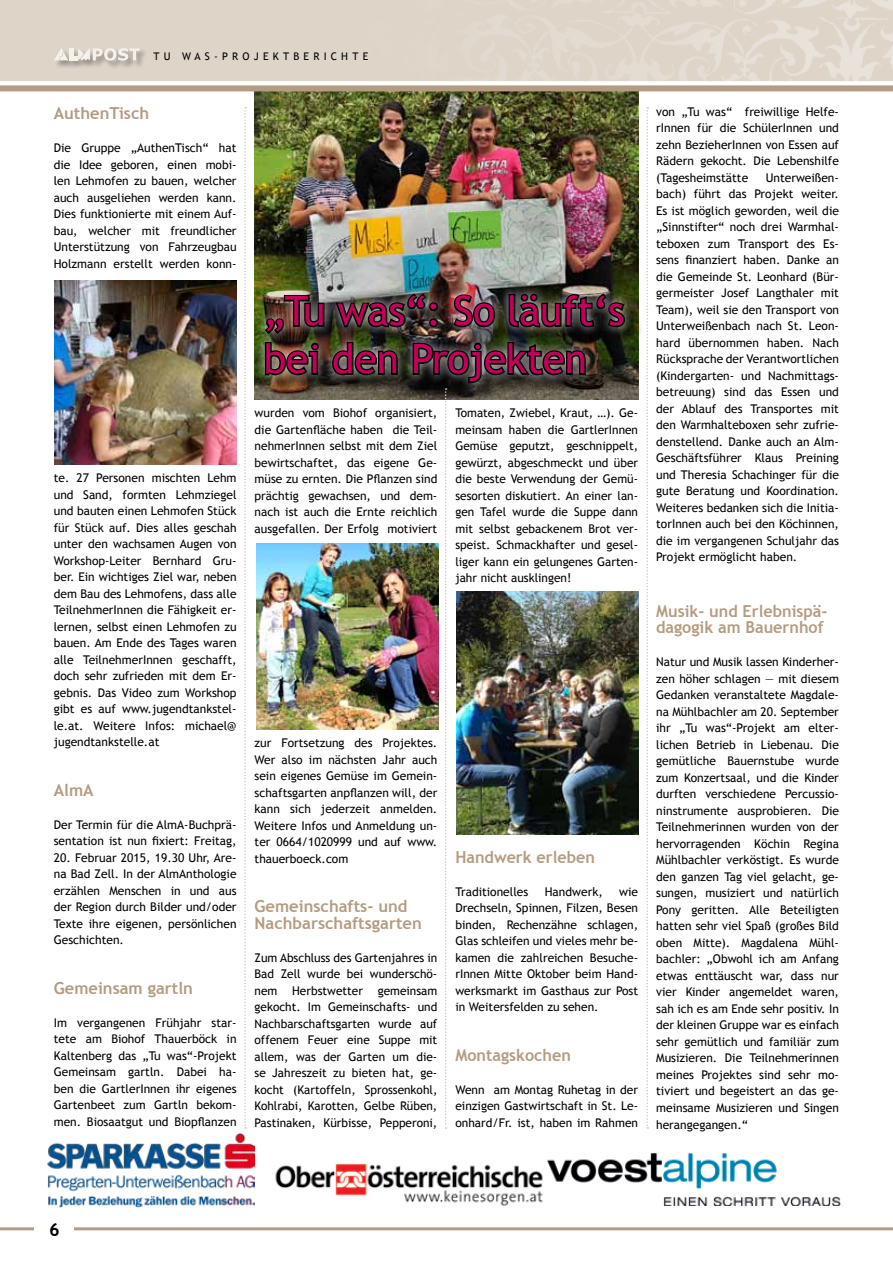
<style>
.page{position:relative;width:893px;height:1263px;background:#fff}
.page>*{position:absolute;margin:0;border:0;box-sizing:border-box;transform-origin:0 0}
.t1{font:40.5px/48px "Trebuchet MS";color:#c4005b}
.t2{font:700 18px "Trebuchet MS";color:#000}
.t3{font:700 16.5px/16.5px "Trebuchet MS";color:#b39c82}
.t4{font:12px/16.5px "Trebuchet MS";color:#000;text-align:justify}
.t5{font:10.5px "Trebuchet MS";color:#000}
</style>
<div class="page">
<img style="left:255px;top:92px;width:383px;height:308px">
<hr style="left:0;top:1227px;width:893px;height:3px;background:#b39c82">
<div style="left:0;top:0;width:893px;height:85px;background:#ded4c8"></div>
<div style="left:54px;top:48px;width:95px;height:22px;background:#000;opacity:.49"></div>
<svg style="left:54px;top:48px;width:86px;height:13px"></svg>
<div style="left:0;top:81px;width:893px;height:6px;background:#fff"></div>
<div style="left:0;top:85px;width:893px;height:6px;background:#b39c82"></div>
<svg style="left:647px;top:107px;width:1px;height:1022px"></svg>
<svg style="left:244px;top:107px;width:2px;height:1022px"></svg>
<div style="left:35px;top:1222px;width:39px;height:41px;background:#fff"></div>
<div style="left:267px;top:297px;width:376px;height:104px;background:#000;opacity:.75"></div>
<div style="left:255px;top:285px;width:379px;height:107px;background:#fff;opacity:.75"></div>
<svg style="left:263px;top:291px;width:364px;height:838px"></svg>
<img style="left:54px;top:281px;width:183px;height:184px">
<img style="left:256px;top:543px;width:183px;height:187px">
<img style="left:456px;top:591px;width:183px;height:243px">
<img style="left:47px;top:1133px;width:207px;height:75px">
<img style="left:275px;top:1163px;width:268px;height:43px">
<img style="left:548px;top:1153px;width:293px;height:52px">
<p class="t5" style="left:154px;top:51px;width:39px">Tu was</p>
<p class="t5" style="left:214px;top:51px;width:40px">-PRojektberichte</p>
<h3 class="t3" style="left:54px;top:105px;width:97px">AuthenTisch</h3>
<p class="t4" style="left:54px;top:140px;width:184px">Die Gruppe „AuthenTisch“ hat die Idee geboren, einen mobi&shy;len Lehmofen zu bauen, welcher auch ausgeliehen werden kann.<br>Dies funktionierte mit einem Auf&shy;bau, welcher mit freundlicher Unterstützung von Fahrzeugbau Holzmann erstellt werden konn-</p>
<p class="t4" style="left:54px;top:470px;width:184px">te. 27 Personen mischten Lehm und Sand, formten Lehmziegel und bauten einen Lehmofen Stück für Stück auf. Dies alles geschah unter den wachsamen Augen von Workshop-Leiter Bernhard Gru&shy;ber. Ein wichtiges Ziel war, neben dem Bau des Lehmofens, dass alle TeilnehmerInnen die Fähigkeit er&shy;lernen, selbst einen Lehmofen zu bauen. Am Ende des Tages waren alle TeilnehmerInnen geschafft, doch sehr zufrieden mit dem Er&shy;gebnis. Das Video zum Workshop gibt es auf www.jugendtankstel&shy;le.at. Weitere Infos: michael@ jugendtankstelle.at</p>
<h3 class="t3" style="left:54px;top:782px;width:41px">AlmA</h3>
<p class="t4" style="left:54px;top:816px;width:184px">Der Termin für die AlmA-Buchprä&shy;sentation ist nun fixiert: Freitag,</p>
<p class="t4" style="left:54px;top:849px;width:184px">20. Februar 2015, 19.30 Uhr, Are&shy;na Bad Zell. In der AlmAnthologie erzählen Menschen in und aus der Region durch Bilder und/oder Texte ihre eigenen, persönlichen Geschichten.</p>
<h3 class="t3" style="left:54px;top:980px;width:141px">Gemeinsam gartln</h3>
<p class="t4" style="left:54px;top:1014px;width:184px">Im vergangenen Frühjahr star&shy;tete am Biohof Thauerböck in Kaltenberg das „Tu was“-Projekt Gemeinsam gartln. Dabei ha&shy;ben die GartlerInnen ihr eigenes Gartenbeet zum Gartln bekom&shy;men. Biosaatgut und Biopflanzen</p>
<h1 class="t1" style="left:264px;top:288px;width:362px">„Tu was“: So läuft‘s bei den Projekten</h1>
<p class="t4" style="left:255px;top:405px;width:184px">wurden vom Biohof organisiert, die Gartenfläche haben die Teil&shy;nehmerInnen selbst mit dem Ziel bewirtschaftet, das eigene Ge&shy;müse zu ernten. Die Pflanzen sind prächtig gewachsen, und dem&shy;nach ist auch die Ernte reichlich ausgefallen. Der Erfolg motiviert</p>
<p class="t4" style="left:455px;top:405px;width:184px">Tomaten, Zwiebel, Kraut, …). Ge&shy;meinsam haben die GartlerInnen Gemüse geputzt, geschnippelt, gewürzt, abgeschmeckt und über die beste Verwendung der Gemü&shy;sesorten diskutiert. An einer lan&shy;gen Tafel wurde die Suppe dann mit selbst gebackenem Brot ver&shy;speist. Schmackhafter und gesel&shy;liger kann ein gelungenes Garten&shy;jahr nicht ausklingen!</p>
<p class="t4" style="left:255px;top:735px;width:184px">zur Fortsetzung des Projektes.<br>Wer also im nächsten Jahr auch sein eigenes Gemüse im Gemein&shy;schaftsgarten anpflanzen will, der kann sich jederzeit anmelden.<br>Weitere Infos und Anmeldung un&shy;ter 0664/1020999 und auf www. thauerboeck.com</p>
<h3 class="t3" style="left:255px;top:898px;width:169px">Gemeinschafts- und<br>Nachbarschaftsgarten</h3>
<p class="t4" style="left:255px;top:949px;width:184px">Zum Abschluss des Gartenjahres in Bad Zell wurde bei wunderschö&shy;nem Herbstwetter gemeinsam gekocht. Im Gemeinschafts- und Nachbarschaftsgarten wurde auf offenem Feuer eine Suppe mit allem, was der Garten um die&shy;se Jahreszeit zu bieten hat, ge&shy;kocht (Kartoffeln, Sprossenkohl, Kohlrabi, Karotten, Gelbe Rüben, Pastinaken, Kürbisse, Pepperoni,</p>
<h3 class="t3" style="left:455px;top:848px;width:141px">Handwerk erleben</h3>
<p class="t4" style="left:455px;top:883px;width:74px">Traditionelles</p>
<p class="t4" style="left:545px;top:883px;width:59px">Handwerk,</p>
<p class="t4" style="left:455px;top:883px;width:184px;text-indent:164px">wie Drechseln, Spinnen, Filzen, Besen binden, Rechenzähne schlagen, Glas schleifen und vieles mehr be&shy;kamen die zahlreichen Besuche&shy;rInnen Mitte Oktober beim Hand&shy;werksmarkt im Gasthaus zur Post in Weitersfelden zu sehen.</p>
<h3 class="t3" style="left:455px;top:1046px;width:117px">Montagskochen</h3>
<p class="t4" style="left:455px;top:1081px;width:184px">Wenn am Montag Ruhetag in der einzigen Gastwirtschaft in St. Le&shy;onhard/Fr. ist, haben im Rahmen</p>
<p class="t4" style="left:656px;top:104px;width:184px">von „Tu was“ freiwillige Helfe&shy;rInnen für die SchülerInnen und zehn BezieherInnen von Essen auf Rädern gekocht. Die Lebenshilfe (Tagesheimstätte</p>
<p class="t4" style="left:656px;top:170px;width:184px;text-indent:110px">Unterweißen&shy;bach) führt das Projekt weiter.<br>Es ist möglich geworden, weil die „Sinnstifter“ noch drei Warmhal&shy;teboxen zum Transport des Es&shy;sens finanziert haben. Danke an die Gemeinde St. Leonhard (Bür&shy;germeister Josef Langthaler mit Team), weil sie den Transport von Unterweißenbach nach St. Leon&shy;hard übernommen haben. Nach Rücksprache der Verantwortlichen (Kindergarten- und Nachmittags&shy;betreuung) sind das Essen und der Ablauf des Transportes mit den Warmhalteboxen sehr zufrie&shy;denstellend. Danke auch an Alm-Geschäftsführer Klaus Preining und Theresia Schachinger für die gute Beratung und Koordination.<br>Weiteres bedanken sich die Initia&shy;torInnen auch bei den Köchinnen, die im vergangenen Schuljahr das Projekt ermöglicht haben.</p>
<h3 class="t3" style="left:656px;top:603px;width:173px">Musik- und Erlebnispä&shy;dagogik am Bauernhof</h3>
<p class="t4" style="left:656px;top:654px;width:184px">Natur und Musik lassen Kinderher&shy;zen höher schlagen — mit diesem Gedanken veranstaltete Magdale&shy;na Mühlbachler am 20. September ihr „Tu was“-Projekt am elter&shy;lichen Betrieb in Liebenau. Die gemütliche Bauernstube wurde zum Konzertsaal, und die Kinder durften verschiedene Percussio&shy;ninstrumente ausprobieren. Die Teilnehmerinnen wurden von der hervorragenden Köchin Regina Mühlbachler verköstigt. Es wurde den ganzen Tag viel gelacht, ge&shy;sungen, musiziert und natürlich Pony geritten. Alle Beteiligten hatten sehr viel Spaß (großes Bild oben Mitte). Magdalena Mühl&shy;bachler: „Obwohl ich am Anfang etwas enttäuscht war, dass nur vier Kinder angemeldet waren, sah ich es am Ende sehr positiv. In der kleinen Gruppe war es einfach sehr gemütlich und familiär zum Musizieren. Die Teilnehmerinnen meines Projektes sind sehr mo&shy;tiviert und begeistert an das ge&shy;meinsame Musizieren und Singen herangegangen.“</p>
<h2 class="t2" style="left:49px;top:1218px;width:12px">6</h2>
</div>
